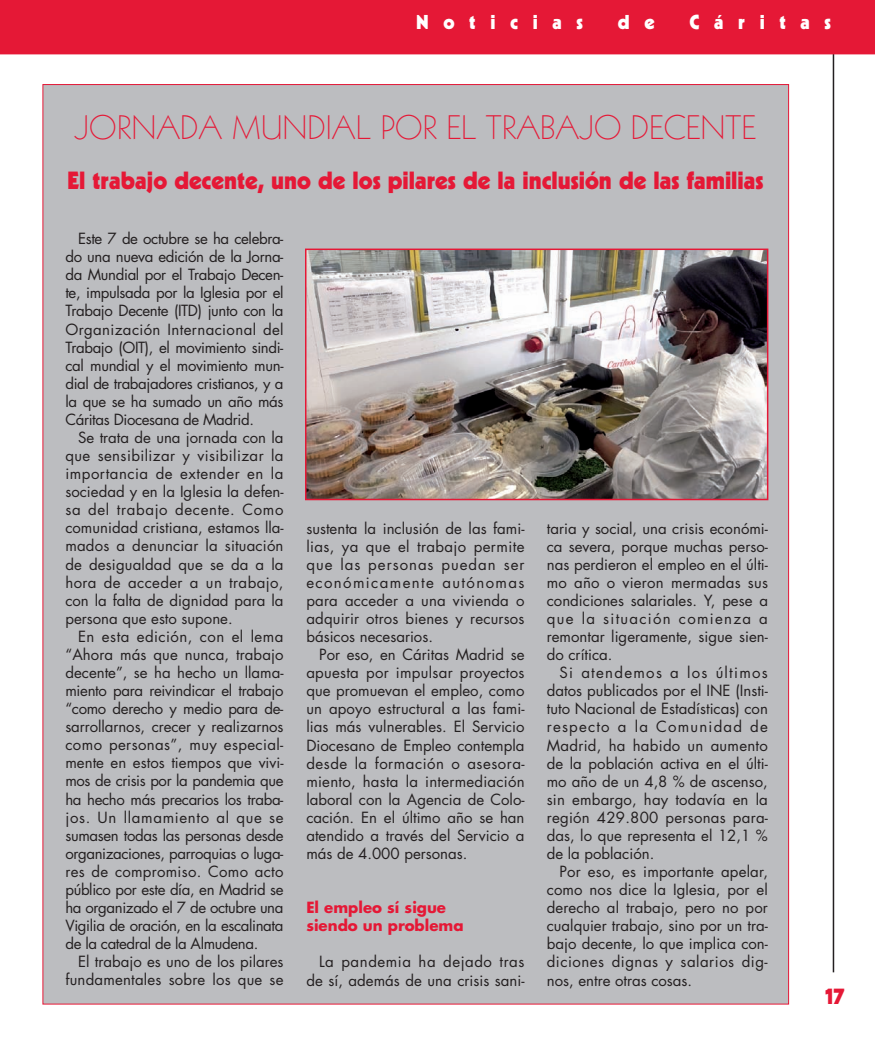
<style>
.page{position:relative;width:876px;height:1046px;background:#fff}
.page>*{position:absolute;margin:0;border:0;box-sizing:border-box;transform-origin:0 0}
.t1{font:300 33px "Kabel";color:#e51836}
.t2{font:900 24.15px "Kabel";color:#e51836}
.t3{font:900 22.5px "Kabel";color:#e51836}
.t4{font:900 19.5px "Kabel";letter-spacing:.75em;color:#fff}
.t5{font:15px/18.1px "Futura Std";color:#231f20;text-align:justify}
.t6{font:700 15px/18.1px "Futura Std";color:#e51836}
</style>
<div class="page">
<hr style="left:833px;top:43px;width:1px;height:929px;background:#231f20">
<div style="left:0;top:0;width:874px;height:54px;background:#e51836"></div>
<div style="left:43px;top:85px;width:746px;height:919px;background:#bcbdc0"></div>
<img style="left:308px;top:252px;width:457px;height:245px">
<div style="left:305px;top:249px;width:463px;height:251px;border:2px solid #e51836"></div>
<h3 class="t4" style="left:416px;top:15px;width:168px">Noticias</h3>
<h3 class="t4" style="left:618px;top:15px;width:38px">d e</h3>
<h3 class="t4" style="left:689px;top:15px;width:143px">Cáritas</h3>
<h1 class="t1" style="left:75px;top:115px;width:683px">JORNADA MUNDIAL POR EL TRABAJO DECENTE</h1>
<h2 class="t2" style="left:67px;top:171px;width:698px">El trabajo decente, uno de los pilares de la inclusión de las familias</h2>
<p class="t5" style="left:65px;top:231px;width:220px;text-indent:13px">Este 7 de octubre se ha celebra&shy;do una nueva edición de la Jorna&shy;da Mundial por el Trabajo Decen&shy;te, impulsada por la Iglesia por el Trabajo Decente (ITD) junto con la Organización Internacional del Trabajo (OIT), el movimiento sindi&shy;cal mundial y el movimiento mun&shy;dial de trabajadores cristianos, y a la que se ha sumado un año más Cáritas Diocesana de Madrid.</p>
<p class="t5" style="left:65px;top:430px;width:220px;text-indent:13px">Se trata de una jornada con la que sensibilizar y visibilizar la importancia de extender en la sociedad y en la Iglesia la defen&shy;sa del trabajo decente. Como comunidad cristiana, estamos lla&shy;mados a denunciar la situación de desigualdad que se da a la hora de acceder a un trabajo, con la falta de dignidad para la persona que esto supone.</p>
<p class="t5" style="left:65px;top:629px;width:220px;text-indent:13px">En esta edición, con el lema “Ahora más que nunca, trabajo decente”, se ha hecho un llama&shy;miento para reivindicar el trabajo “como derecho y medio para de&shy;sarrollarnos, crecer y realizarnos como personas”, muy especial&shy;mente en estos tiempos que vivi&shy;mos de crisis por la pandemia que ha hecho más precarios los traba&shy;jos. Un llamamiento al que se sumasen todas las personas desde organizaciones, parroquias o luga&shy;res de compromiso. Como acto público por este día, en Madrid se ha organizado el 7 de octubre una Vigilia de oración, en la escalinata de la catedral de la Almudena.</p>
<p class="t5" style="left:65px;top:954px;width:220px;text-align:right">El trabajo es uno de los pilares fundamentales sobre los que se</p>
<p class="t5" style="left:306px;top:520px;width:220px">sustenta la inclusión de las fami&shy;lias, ya que el trabajo permite que las personas puedan ser económicamente autónomas para acceder a una vivienda o adquirir otros bienes y recursos básicos necesarios.</p>
<p class="t5" style="left:306px;top:647px;width:220px;text-indent:13px">Por eso, en Cáritas Madrid se apuesta por impulsar proyectos que promuevan el empleo, como un apoyo estructural a las fami&shy;lias más vulnerables. El Servicio Diocesano de Empleo contempla desde la formación o asesora&shy;miento, hasta la intermediación laboral con la Agencia de Colo&shy;cación. En el último año se han atendido a través del Servicio a más de 4.000 personas.</p>
<p class="t6" style="left:306px;top:900px;width:159px">El empleo sí sigue siendo un problema</p>
<p class="t5" style="left:306px;top:954px;width:220px;text-align:right">La pandemia ha dejado tras de sí, además de una crisis sani-</p>
<p class="t5" style="left:547px;top:520px;width:223px">taria y social, una crisis económi&shy;ca severa, porque muchas perso&shy;nas perdieron el empleo en el últi&shy;mo año o vieron mermadas sus condiciones salariales. Y, pese a que la situación comienza a remontar ligeramente, sigue sien&shy;do crítica.</p>
<p class="t5" style="left:547px;top:665px;width:223px;text-indent:13px">Si atendemos a los últimos datos publicados por el INE (Insti&shy;tuto Nacional de Estadísticas) con respecto a la Comunidad de Madrid, ha habido un aumento de la población activa en el últi&shy;mo año de un 4,8 % de ascenso, sin embargo, hay todavía en la región 429.800 personas para&shy;das, lo que representa el 12,1 % de la población.</p>
<p class="t5" style="left:547px;top:864px;width:223px;text-indent:13px">Por eso, es importante apelar, como nos dice la Iglesia, por el derecho al trabajo, pero no por cualquier trabajo, sino por un tra&shy;bajo decente, lo que implica con&shy;diciones dignas y salarios dig&shy;nos, entre otras cosas.</p>
<h3 class="t3" style="left:826px;top:988px;width:20px">17</h3>
</div>
